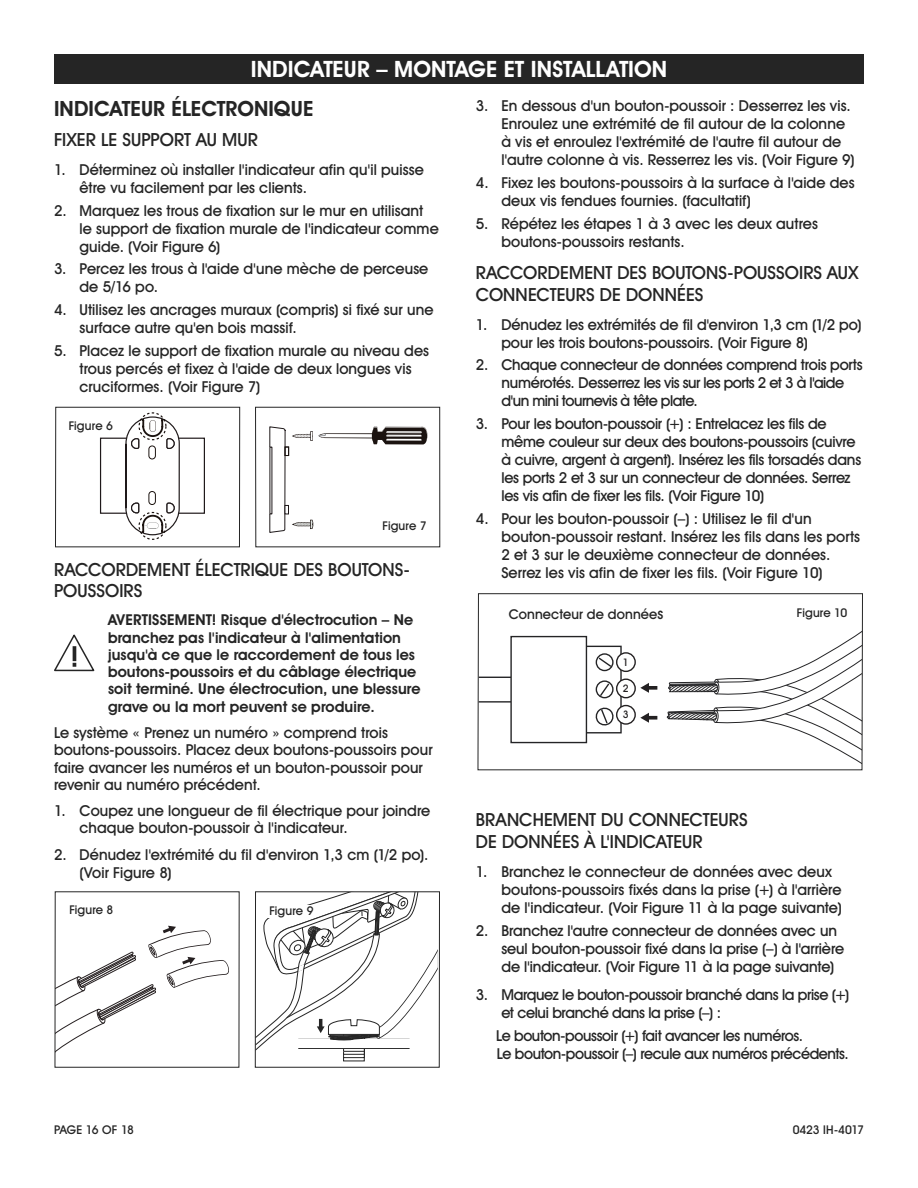
<style>
.page{position:relative;width:918px;height:1188px;background:#fff}
.page>*{position:absolute;margin:0;border:0;box-sizing:border-box;transform-origin:0 0}
.t1{font:700 22.5px "Uline Two Knine";color:#fff}
.t2{font:700 21px "Uline Two Knine";color:#252525}
.t3{font:18px/21.6px "Uline Two Knine";color:#252525}
.t4{font:15px/18px "Uline Two Knine";letter-spacing:.005em;color:#252525}
.t5{font:15px/18px "Uline Two Knine";letter-spacing:-.025em;color:#252525}
.t6{font:15px/18px "Uline Two Knine";letter-spacing:-.015em;color:#252525}
.t7{font:700 15px/17.2px "Uline Two Knine";letter-spacing:.005em;color:#252525}
.t8{font:13.5px "Uline Two Knine";letter-spacing:.01em;color:#252525}
.t9{font:12px "Uline Two Knine";color:#252525}
.t10{font:12px "Uline Two Knine";letter-spacing:-.02em;color:#252525}
.t11{font:10.35px "Uline Two Knine";color:#242122}
.s1{font-size:15px}
</style>
<div class="page">
<div style="left:54px;top:54px;width:810px;height:30px;background:#252525"></div>
<div style="left:100px;top:438px;width:105px;height:76px;border:1px solid #1f191a"></div>
<svg style="left:125px;top:416px;width:55px;height:120px"></svg>
<div style="left:139px;top:512px;width:28px;height:28px;border:1px dashed #1b1310;border-radius:50%"></div>
<div style="left:139px;top:412px;width:28px;height:28px;border:1px dashed #1b1310;border-radius:50%"></div>
<div style="left:55px;top:407px;width:185px;height:140px;border:1px solid #252525"></div>
<svg style="left:269px;top:426px;width:44px;height:107px"></svg>
<svg style="left:319px;top:427px;width:108px;height:17px"></svg>
<div style="left:255px;top:407px;width:185px;height:140px;border:1px solid #252525"></div>
<svg style="left:57px;top:926px;width:172px;height:125px"></svg>
<div style="left:344px;top:1031px;width:20px;height:30px;background:linear-gradient(to right,#fff,#fff)"></div>
<div style="left:344px;top:1028px;width:20px;height:30px;background:#fff"></div>
<div style="left:343px;top:1027px;width:22px;height:31px;border:1px solid #252525"></div>
<div style="left:343px;top:1026px;width:22px;height:29px;border:1px solid #252525"></div>
<div style="left:343px;top:1027px;width:22px;height:25px;border:1px solid #252525"></div>
<svg style="left:257px;top:893px;width:181px;height:158px"></svg>
<div style="left:255px;top:891px;width:185px;height:177px;border:1px solid #252525"></div>
<svg style="left:54px;top:634px;width:40px;height:37px"></svg>
<svg style="left:477px;top:593px;width:386px;height:178px"></svg>
<div style="left:269px;top:905px;width:45px;height:13px;background:#fff"></div>
<h1 class="t1" style="left:251px;top:56px;width:418px">INDICATEUR – MONTAGE ET INSTALLATION</h1>
<h2 class="t2" style="left:54px;top:96px;width:261px">INDICATEUR ÉLECTRONIQUE</h2>
<p class="t3" style="left:54px;top:129px;width:206px">FIXER LE SUPPORT AU MUR</p>
<p class="t4" style="left:80px;top:160px;width:346px;text-indent:-26px">1. Déterminez où installer l'indicateur afin qu'il puisse être vu facilement par les clients.</p>
<p class="t4" style="left:80px;top:201px;width:361px;text-indent:-26px">2. Marquez les trous de fixation sur le mur en utilisant le support de fixation murale de l'indicateur comme guide. (Voir Figure 6)</p>
<p class="t4" style="left:80px;top:260px;width:350px;text-indent:-26px">3. Percez les trous à l'aide d'une mèche de perceuse de 5/16 po.</p>
<p class="t4" style="left:80px;top:301px;width:356px;text-indent:-26px">4. Utilisez les ancrages muraux (compris) si fixé sur une surface autre qu'en bois massif.</p>
<p class="t4" style="left:80px;top:342px;width:351px;text-indent:-26px">5. Placez le support de fixation murale au niveau des trous percés et fixez à l'aide de deux longues vis cruciformes. (Voir Figure 7)</p>
<p class="t9" style="left:69px;top:418px;width:46px">Figure 6</p>
<p class="t9" style="left:382px;top:518px;width:46px">Figure 7</p>
<p class="t3" style="left:54px;top:558px;width:357px">RACCORDEMENT ÉLECTRIQUE DES BOUTONS-<br>POUSSOIRS</p>
<p class="t7" style="left:108px;top:611px;width:314px">AVERTISSEMENT! Risque d'électrocution – Ne branchez pas l'indicateur à l'alimentation jusqu'à ce que le raccordement de tous les boutons-poussoirs et du câblage électrique soit terminé. Une électrocution, une blessure grave ou la mort peuvent se produire.</p>
<p class="t4" style="left:54px;top:724px;width:380px;line-height:17.2px">Le système « Prenez un numéro » comprend trois boutons-poussoirs. Placez deux boutons-poussoirs pour faire avancer les numéros et un bouton-poussoir pour revenir au numéro précédent.</p>
<p class="t4" style="left:80px;top:802px;width:352px;line-height:17.2px;text-indent:-26px">1. Coupez une longueur de fil électrique pour joindre chaque bouton-poussoir à l'indicateur.</p>
<p class="t4" style="left:80px;top:845px;width:351px;text-indent:-26px">2. Dénudez l'extrémité du fil d'environ 1,3 cm (1/2 po). (Voir Figure 8)</p>
<p class="t9" style="left:69px;top:903px;width:46px">Figure 8</p>
<p class="t9" style="left:269px;top:903px;width:46px">Figure 9</p>
<p class="t4" style="left:501px;top:97px;width:355px;text-indent:-26px">3. En dessous d'un bouton-poussoir : Desserrez les vis.<br>Enroulez une extrémité de fil autour de la colonne à vis et enroulez l'extrémité de l'autre fil autour de l'autre colonne à vis. Resserrez les vis. (Voir Figure 9)</p>
<p class="t4" style="left:501px;top:173px;width:355px;text-indent:-26px">4. Fixez les boutons-poussoirs à la surface à l'aide des deux vis fendues fournies. (facultatif)</p>
<p class="t4" style="left:501px;top:214px;width:318px;text-indent:-26px">5. Répétez les étapes 1 à 3 avec les deux autres boutons-poussoirs restants.</p>
<p class="t3" style="left:476px;top:262px;width:384px">RACCORDEMENT DES BOUTONS-POUSSOIRS AUX<br>CONNECTEURS DE DONNÉES</p>
<p class="t4" style="left:501px;top:315px;width:362px;text-indent:-26px">1. Dénudez les extrémités de fil d'environ 1,3 cm (1/2 po) pour les trois boutons-poussoirs. (Voir Figure 8)</p>
<p class="t5" style="left:501px;top:356px;width:363px;text-indent:-26px">2. Chaque connecteur de données comprend trois ports numérotés. Desserrez les vis sur les ports 2 et 3 à l'aide d'un mini tournevis à tête plate.</p>
<p class="t6" style="left:501px;top:415px;width:361px;text-indent:-26px">3. Pour les bouton-poussoir (+) : Entrelacez les fils de même couleur sur deux des boutons-poussoirs (cuivre à cuivre, argent à argent). Insérez les fils torsadés dans les ports 2 et 3 sur un connecteur de données. Serrez les vis afin de fixer les fils. (Voir Figure 10)</p>
<p class="t4" style="left:501px;top:509px;width:360px;text-indent:-26px">4. Pour les bouton-poussoir (–) : Utilisez le fil d'un bouton-poussoir restant. Insérez les fils dans les ports 2 et 3 sur le deuxième connecteur de données.<br>Serrez les vis afin de fixer les fils. (Voir Figure 10)</p>
<p class="t8" style="left:509px;top:606px;width:156px">Connecteur de donnée<span class="s1">s</span></p>
<p class="t9" style="left:797px;top:606px;width:52px">Figure 10</p>
<p class="t11" style="left:623px;top:656px;width:7px">1</p>
<p class="t11" style="left:623px;top:682px;width:7px">2</p>
<p class="t11" style="left:623px;top:708px;width:7px">3</p>
<p class="t3" style="left:476px;top:809px;width:273px">BRANCHEMENT DU CONNECTEURS<br>DE DONNÉES À L'INDICATEUR</p>
<p class="t4" style="left:501px;top:862px;width:342px;text-indent:-26px">1. Branchez le connecteur de données avec deux boutons-poussoirs fixés dans la prise (+) à l'arrière de l'indicateur. (Voir Figure 11 à la page suivante)</p>
<p class="t4" style="left:501px;top:921px;width:344px;text-indent:-26px">2. Branchez l'autre connecteur de données avec un seul bouton-poussoir fixé dans la prise (–) à l'arrière de l'indicateur. (Voir Figure 11 à la page suivante)</p>
<p class="t5" style="left:501px;top:986px;width:350px;text-indent:-26px">3. Marquez le bouton-poussoir branché dans la prise (+) et celui branché dans la prise (–) :</p>
<p class="t5" style="left:496px;top:1027px;width:354px">Le bouton-poussoir (+) fait avancer les numéros.<br>Le bouton-poussoir (–) recule aux numéros précédents.</p>
<p class="t10" style="left:54px;top:1122px;width:82px">PAGE 16 OF 18</p>
<p class="t9" style="left:793px;top:1122px;width:73px">0423 IH-4017</p>
</div>
